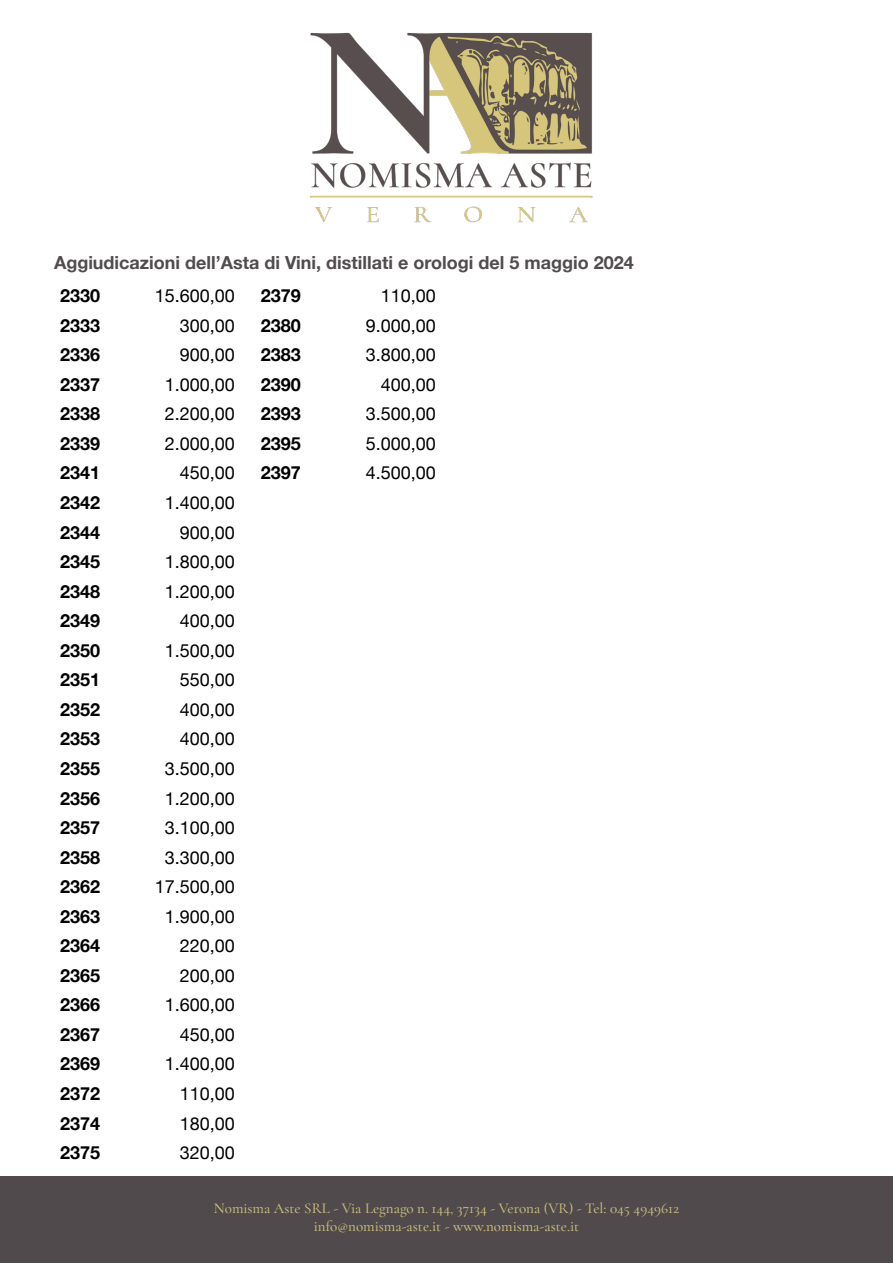
<style>
.page{position:relative;width:893px;height:1263px;background:#fff}
.page>*{position:absolute;margin:0;border:0;box-sizing:border-box;transform-origin:0 0}
.t1{font:18px "Helvetica Neue";color:#000}
.t2{font:700 18px "Helvetica Neue";color:#000}
.t3{font:700 18px "Helvetica Neue";color:#514c4e}
.t4{font:500 15px "Cormorant Garamond";color:#cebe7b}
</style>
<div class="page">
<img style="left:310px;top:32px;width:283px;height:191px">
<div style="left:0;top:1177px;width:893px;height:86px;background:#504a4d"></div>
<div style="left:0;top:1176px;width:893px;height:87px;border:2px solid #504a4d"></div>
<p class="t3" style="left:54px;top:249px;width:581px">Aggiudicazioni dell’Asta di Vini, distillati e orologi del 5 maggio 2024</p>
<p class="t2" style="left:60px;top:282px;width:42px">2330</p>
<p class="t1" style="left:155px;top:283px;width:82px">15.600,00</p>
<p class="t2" style="left:60px;top:311px;width:42px">2333</p>
<p class="t1" style="left:180px;top:312px;width:57px">300,00</p>
<p class="t2" style="left:60px;top:341px;width:42px">2336</p>
<p class="t1" style="left:180px;top:342px;width:57px">900,00</p>
<p class="t2" style="left:60px;top:370px;width:42px">2337</p>
<p class="t1" style="left:165px;top:371px;width:72px">1.000,00</p>
<p class="t2" style="left:60px;top:400px;width:42px">2338</p>
<p class="t1" style="left:165px;top:401px;width:72px">2.200,00</p>
<p class="t2" style="left:60px;top:429px;width:42px">2339</p>
<p class="t1" style="left:165px;top:430px;width:72px">2.000,00</p>
<p class="t2" style="left:60px;top:459px;width:42px">2341</p>
<p class="t1" style="left:180px;top:460px;width:57px">450,00</p>
<p class="t2" style="left:60px;top:488px;width:42px">2342</p>
<p class="t1" style="left:165px;top:490px;width:72px">1.400,00</p>
<p class="t2" style="left:60px;top:518px;width:42px">2344</p>
<p class="t1" style="left:180px;top:519px;width:57px">900,00</p>
<p class="t2" style="left:60px;top:547px;width:42px">2345</p>
<p class="t1" style="left:165px;top:549px;width:72px">1.800,00</p>
<p class="t2" style="left:60px;top:577px;width:42px">2348</p>
<p class="t1" style="left:165px;top:578px;width:72px">1.200,00</p>
<p class="t2" style="left:60px;top:607px;width:42px">2349</p>
<p class="t1" style="left:180px;top:608px;width:57px">400,00</p>
<p class="t2" style="left:60px;top:636px;width:42px">2350</p>
<p class="t1" style="left:165px;top:637px;width:72px">1.500,00</p>
<p class="t2" style="left:60px;top:666px;width:42px">2351</p>
<p class="t1" style="left:180px;top:667px;width:57px">550,00</p>
<p class="t2" style="left:60px;top:695px;width:42px">2352</p>
<p class="t1" style="left:180px;top:696px;width:57px">400,00</p>
<p class="t2" style="left:60px;top:725px;width:42px">2353</p>
<p class="t1" style="left:180px;top:726px;width:57px">400,00</p>
<p class="t2" style="left:60px;top:754px;width:42px">2355</p>
<p class="t1" style="left:165px;top:755px;width:72px">3.500,00</p>
<p class="t2" style="left:60px;top:784px;width:42px">2356</p>
<p class="t1" style="left:165px;top:785px;width:72px">1.200,00</p>
<p class="t2" style="left:60px;top:813px;width:42px">2357</p>
<p class="t1" style="left:165px;top:815px;width:72px">3.100,00</p>
<p class="t2" style="left:60px;top:843px;width:42px">2358</p>
<p class="t1" style="left:165px;top:844px;width:72px">3.300,00</p>
<p class="t2" style="left:60px;top:873px;width:42px">2362</p>
<p class="t1" style="left:155px;top:874px;width:82px">17.500,00</p>
<p class="t2" style="left:60px;top:902px;width:42px">2363</p>
<p class="t1" style="left:165px;top:903px;width:72px">1.900,00</p>
<p class="t2" style="left:60px;top:932px;width:42px">2364</p>
<p class="t1" style="left:180px;top:933px;width:57px">220,00</p>
<p class="t2" style="left:60px;top:961px;width:42px">2365</p>
<p class="t1" style="left:180px;top:962px;width:57px">200,00</p>
<p class="t2" style="left:60px;top:991px;width:42px">2366</p>
<p class="t1" style="left:165px;top:992px;width:72px">1.600,00</p>
<p class="t2" style="left:60px;top:1020px;width:42px">2367</p>
<p class="t1" style="left:180px;top:1021px;width:57px">450,00</p>
<p class="t2" style="left:60px;top:1050px;width:42px">2369</p>
<p class="t1" style="left:165px;top:1051px;width:72px">1.400,00</p>
<p class="t2" style="left:60px;top:1079px;width:42px">2372</p>
<p class="t1" style="left:180px;top:1081px;width:57px">110,00</p>
<p class="t2" style="left:60px;top:1109px;width:42px">2374</p>
<p class="t1" style="left:180px;top:1110px;width:57px">180,00</p>
<p class="t2" style="left:60px;top:1138px;width:42px">2375</p>
<p class="t1" style="left:180px;top:1140px;width:57px">320,00</p>
<p class="t2" style="left:261px;top:282px;width:42px">2379</p>
<p class="t1" style="left:381px;top:283px;width:57px">110,00</p>
<p class="t2" style="left:261px;top:311px;width:42px">2380</p>
<p class="t1" style="left:366px;top:312px;width:72px">9.000,00</p>
<p class="t2" style="left:261px;top:341px;width:42px">2383</p>
<p class="t1" style="left:366px;top:342px;width:72px">3.800,00</p>
<p class="t2" style="left:261px;top:370px;width:42px">2390</p>
<p class="t1" style="left:381px;top:371px;width:57px">400,00</p>
<p class="t2" style="left:261px;top:400px;width:42px">2393</p>
<p class="t1" style="left:366px;top:401px;width:72px">3.500,00</p>
<p class="t2" style="left:261px;top:429px;width:42px">2395</p>
<p class="t1" style="left:366px;top:430px;width:72px">5.000,00</p>
<p class="t2" style="left:261px;top:459px;width:42px">2397</p>
<p class="t1" style="left:366px;top:460px;width:72px">4.500,00</p>
<p class="t4" style="left:214px;top:1199px;width:467px">Nomisma Aste SRL - Via Legnago n. 144, 37134 - Verona (VR) - Tel: 045 4949612</p>
<p class="t4" style="left:314px;top:1217px;width:267px">info@nomisma-aste.it - www.nomisma-aste.it</p>
</div>
